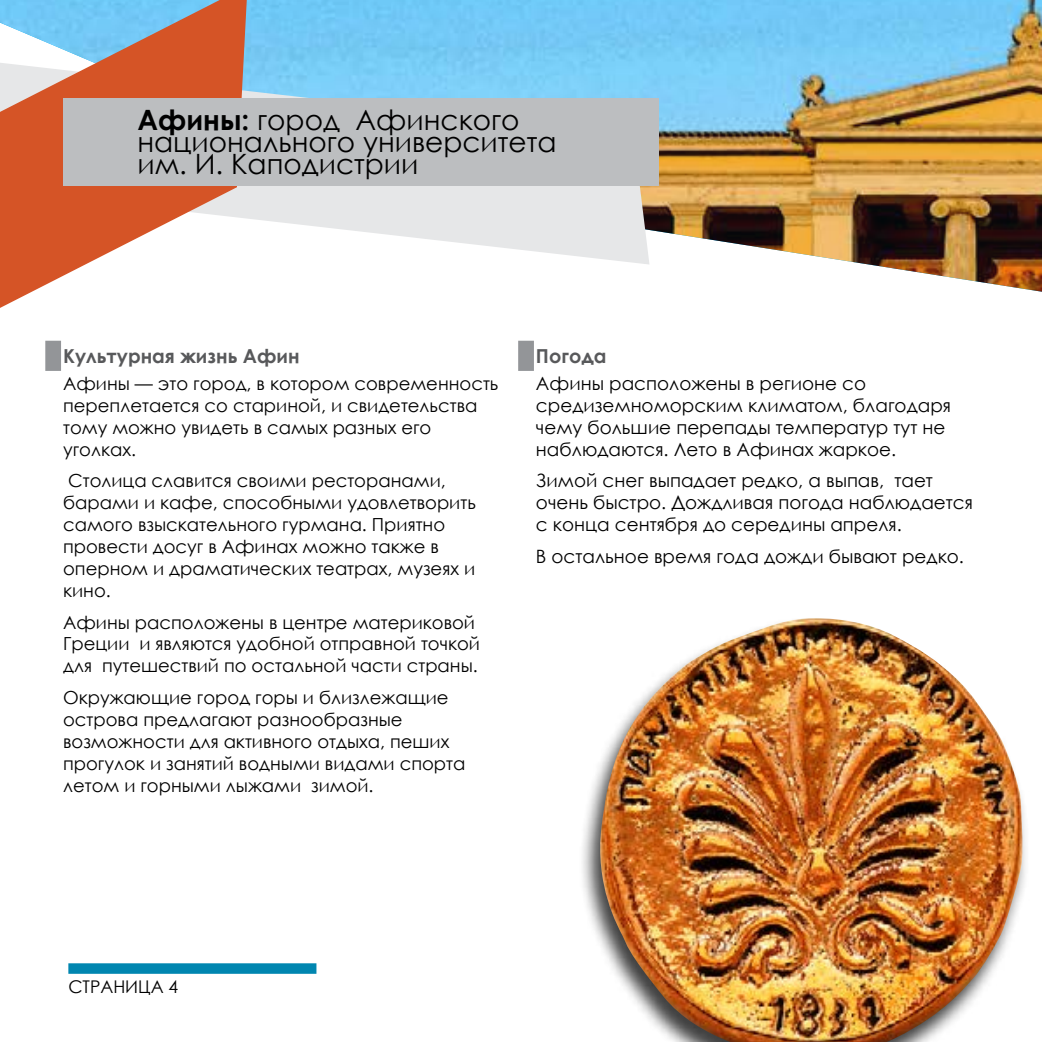
<style>
.page{position:relative;width:1042px;height:1042px;background:#fff}
.page>*{position:absolute;margin:0;border:0;box-sizing:border-box;transform-origin:0 0}
.t1{font:28px/21.9px "Century Gothic";color:#000}
.t2{font:700 19.25px "Century Gothic";color:#58595b}
.t3{font:18.38px/21.9px "Century Gothic";color:#000}
.t4{font:18.03px/21.9px "Century Gothic";color:#000}
.t5{font:17.5px "Century Gothic";color:#000}
.s1{font-weight:700}
</style>
<div class="page">
<img style="left:247px;top:0;width:795px;height:292px">
<div style="left:68px;top:963px;width:248px;height:11px;background:#0086b0"></div>
<div style="left:45px;top:349px;width:16px;height:14px;background:#939598"></div>
<div style="left:518px;top:349px;width:16px;height:14px;background:#939598"></div>
<svg style="left:247px;top:55px;width:403px;height:215px"></svg>
<svg style="left:0;top:0;width:247px;height:308px;fill:#d55426"></svg>
<div style="left:63px;top:98px;width:595px;height:87px;background:#bcbec0"></div>
<div style="left:578px;top:616px;width:451px;height:426px;background:#000;opacity:.75"></div>
<img style="left:594px;top:618px;width:430px;height:424px">
<h1 class="t1" style="left:137px;top:109px;width:421px"><span class="s1">Афины:</span> город Афинского национального университета им. И. Каподистрии</h1>
<p class="t2" style="left:63px;top:341px;width:238px">Культурная жизнь Афин</p>
<p class="t4" style="left:63px;top:372px;width:437px">Афины — это город, в котором современность переплетается со стариной, и свидетельства тому можно увидеть в самых разных его уголках.</p>
<p class="t4" style="left:63px;top:470px;width:414px">Столица славится своими ресторанами, барами и кафе, способными удовлетворить самого взыскательного гурмана. Приятно провести досуг в Афинах можно также в оперном и драматических театрах, музеях и кино.</p>
<p class="t4" style="left:63px;top:611px;width:418px">Афины расположены в центре материковой<br>Греции и являются удобной отправной точкой для путешествий по остальной части страны.</p>
<p class="t4" style="left:63px;top:686px;width:404px">Окружающие город горы и близлежащие острова предлагают разнообразные возможности для активного отдыха, пеших прогулок и занятий водными видами спорта летом и горными лыжами зимой.</p>
<p class="t2" style="left:536px;top:341px;width:72px">Погода</p>
<p class="t3" style="left:536px;top:372px;width:416px">Афины расположены в регионе со средиземноморским климатом, благодаря чему большие перепады температур тут не наблюдаются. Лето в Афинах жаркое.</p>
<p class="t3" style="left:536px;top:469px;width:438px">Зимой снег выпадает редко, а выпав, тает очень быстро. Дождливая погода наблюдается с конца сентября до середины апреля.</p>
<p class="t3" style="left:536px;top:545px;width:429px">В остальное время года дожди бывают редко.</p>
<p class="t5" style="left:68px;top:974px;width:111px">СТРАНИЦА 4</p>
</div>
